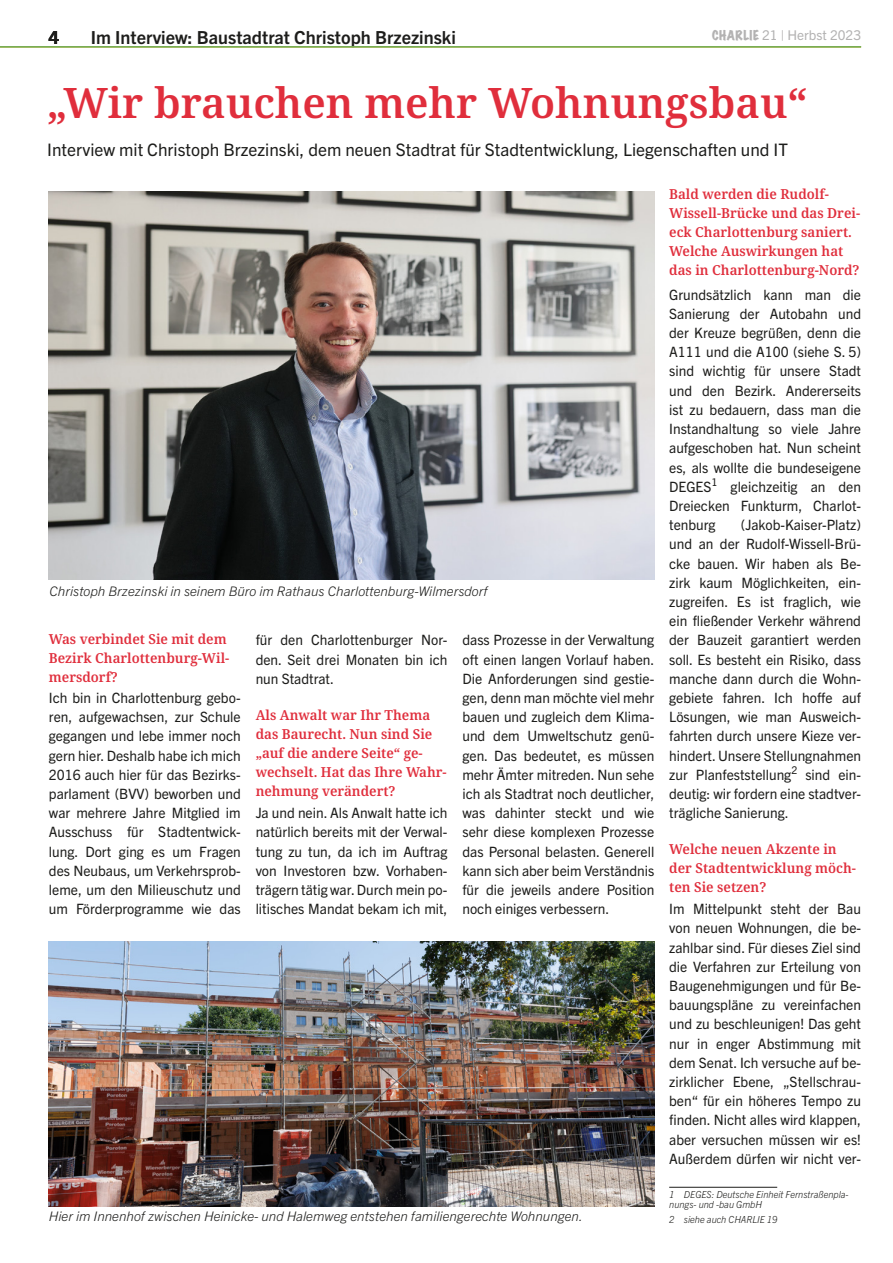
<style>
.page{position:relative;width:893px;height:1263px;background:#fff}
.page>*{position:absolute;margin:0;border:0;box-sizing:border-box;transform-origin:0 0}
.B-01-Head{font:600 42px "Noto Serif";color:#e02e3c}
.C-Kolumnentitel-li{font:700 18px "Trade Gothic Next LT Pro";color:#1d1d1b}
.A-22-franklin-gothic{font:17.25px "Trade Gothic Next LT Pro";color:#1d1d1b}
.AA-Brot-fliess{font:14.25px/19.2px "Trade Gothic Next LT Pro";color:#1d1d1b;text-align:justify}
.A-03A-Interviewfragen{font:600 13.8px/19px "Noto Serif";color:#e02e3c}
.t1{font:13.5px "Trade Gothic Next LT Pro";color:#b3b2b2}
.BD-BU-einfach{font:italic 300 13.2px "Trade Gothic Next LT Pro";color:#1d1d1b}
.BE_Copyr-Schwarz{font:italic 300 9.75px/10.5px "Trade Gothic Next LT Pro";color:#1d1d1b;scale:.96 1}
.s1{font-family:"Marker Felt";font-stretch:expanded;font-size:12.3px}
</style>
<div class="page">
<hr style="left:0;top:46px;width:861px;height:2px;background:#77ae57">
<hr style="left:669px;top:1187px;width:108px;height:1px;background:#1d1d1b">
<img style="left:49px;top:941px;width:605px;height:266px">
<img style="left:49px;top:192px;width:605px;height:387px">
<p class="C-Kolumnentitel-li" style="left:49px;top:25px;width:12px">4</p>
<p class="t1" style="left:712px;top:26px;width:151px"><span class="s1">CHARLIE</span> 21 | Herbst 2023</p>
<p class="C-Kolumnentitel-li" style="left:91px;top:25px;width:367px">Im Interview: Baustadtrat Christoph Brzezinski</p>
<p class="B-01-Head" style="left:47px;top:74px;width:762px">„Wir brauchen mehr Wohnungsbau“</p>
<p class="A-22-franklin-gothic" style="left:47px;top:137px;width:742px">Interview mit Christoph Brzezinski, dem neuen Stadtrat für Stadtentwicklung, Liegenschaften und IT</p>
<p class="BD-BU-einfach" style="left:49px;top:581px;width:440px">Christoph Brzezinski in seinem Büro im Rathaus Charlottenburg-Wilmersdorf</p>
<p class="A-03A-Interviewfragen" style="left:49px;top:630px;width:182px">Was verbindet Sie mit dem<br>Bezirk Charlottenburg-Wil&shy;mersdorf?</p>
<p class="AA-Brot-fliess" style="left:49px;top:687px;width:193px">Ich bin in Charlottenburg gebo&shy;ren, aufgewachsen, zur Schule gegangen und lebe immer noch gern hier. Deshalb habe ich mich 2016 auch hier für das Bezirks&shy;parlament (BVV) beworben und war mehrere Jahre Mitglied im Ausschuss für Stadtentwick&shy;lung. Dort ging es um Fragen des Neubaus, um Verkehrsprob&shy;leme, um den Milieuschutz und um Förderprogramme wie das</p>
<p class="AA-Brot-fliess" style="left:256px;top:630px;width:193px">für den Charlottenburger Nor&shy;den. Seit drei Monaten bin ich nun Stadtrat.</p>
<p class="A-03A-Interviewfragen" style="left:256px;top:706px;width:193px">Als Anwalt war Ihr Thema das Baurecht. Nun sind Sie „auf die andere Seite“ ge&shy;wechselt. Hat das Ihre Wahr&shy;nehmung verändert?</p>
<p class="AA-Brot-fliess" style="left:256px;top:802px;width:193px">Ja und nein. Als Anwalt hatte ich natürlich bereits mit der Verwal&shy;tung zu tun, da ich im Auftrag von Investoren bzw. Vorhaben&shy;trägern tätig war. Durch mein po&shy;litisches Mandat bekam ich mit,</p>
<p class="AA-Brot-fliess" style="left:462px;top:630px;width:193px">dass Prozesse in der Verwaltung oft einen langen Vorlauf haben.<br>Die Anforderungen sind gestie&shy;gen, denn man möchte viel mehr bauen und zugleich dem Klima&shy;und dem Umweltschutz genü&shy;gen. Das bedeutet, es müssen mehr Ämter mitreden. Nun sehe ich als Stadtrat noch deutlicher, was dahinter steckt und wie sehr diese komplexen Prozesse das Personal belasten. Generell kann sich aber beim Verständnis für die jeweils andere Position noch einiges verbessern.</p>
<p class="BD-BU-einfach" style="left:49px;top:1207px;width:536px">Hier im Innenhof zwischen Heinicke- und Halemweg entstehen familiengerechte Wohnungen.</p>
<p class="A-03A-Interviewfragen" style="left:669px;top:185px;width:192px">Bald werden die Rudolf-<br>Wissell-Brücke und das Drei&shy;eck Charlottenburg saniert.<br>Welche Auswirkungen hat das in Charlottenburg-Nord?</p>
<p class="AA-Brot-fliess" style="left:669px;top:284px;width:193px">Grundsätzlich kann man die Sanierung der Autobahn und der Kreuze begrüßen, denn die A111 und die A100 (siehe S. 5) sind wichtig für unsere Stadt und den Bezirk. Andererseits ist zu bedauern, dass man die Instandhaltung so viele Jahre aufgeschoben hat. Nun scheint es, als wollte die bundeseigene DEGES<sup>1</sup> gleichzeitig an den Dreiecken Funkturm, Charlot&shy;tenburg</p>
<p class="AA-Brot-fliess" style="left:669px;top:514px;width:193px;text-indent:72px">(Jakob-Kaiser-Platz) und an der Rudolf-Wissell-Brü&shy;cke bauen. Wir haben als Be&shy;zirk kaum Möglichkeiten, ein&shy;zugreifen. Es ist fraglich, wie ein fließender Verkehr während der Bauzeit garantiert werden soll. Es besteht ein Risiko, dass manche dann durch die Wohn&shy;gebiete fahren. Ich hoffe auf Lösungen, wie man Ausweich&shy;fahrten durch unsere Kieze ver&shy;hindert. Unsere Stellungnahmen zur Planfeststellung<sup>2</sup> sind ein&shy;deutig: wir fordern eine stadtver&shy;trägliche Sanierung.</p>
<p class="A-03A-Interviewfragen" style="left:669px;top:840px;width:188px">Welche neuen Akzente in der Stadtentwicklung möch&shy;ten Sie setzen?</p>
<p class="AA-Brot-fliess" style="left:669px;top:898px;width:193px">Im Mittelpunkt steht der Bau von neuen Wohnungen, die be&shy;zahlbar sind. Für dieses Ziel sind die Verfahren zur Erteilung von Baugenehmigungen und für Be&shy;bauungspläne zu vereinfachen und zu beschleunigen! Das geht nur in enger Abstimmung mit dem Senat. Ich versuche auf be&shy;zirklicher Ebene, „Stellschrau&shy;ben“ für ein höheres Tempo zu finden. Nicht alles wird klappen, aber versuchen müssen wir es!<br>Außerdem dürfen wir nicht ver-</p>
<p class="BE_Copyr-Schwarz" style="left:669px;top:1188px;width:188px">1 DEGES: Deutsche Einheit Fernstraßenpla&shy;nungs- und -bau GmbH</p>
<p class="BE_Copyr-Schwarz" style="left:669px;top:1213px;width:114px">2 siehe auch CHARLIE 19</p>
</div>
